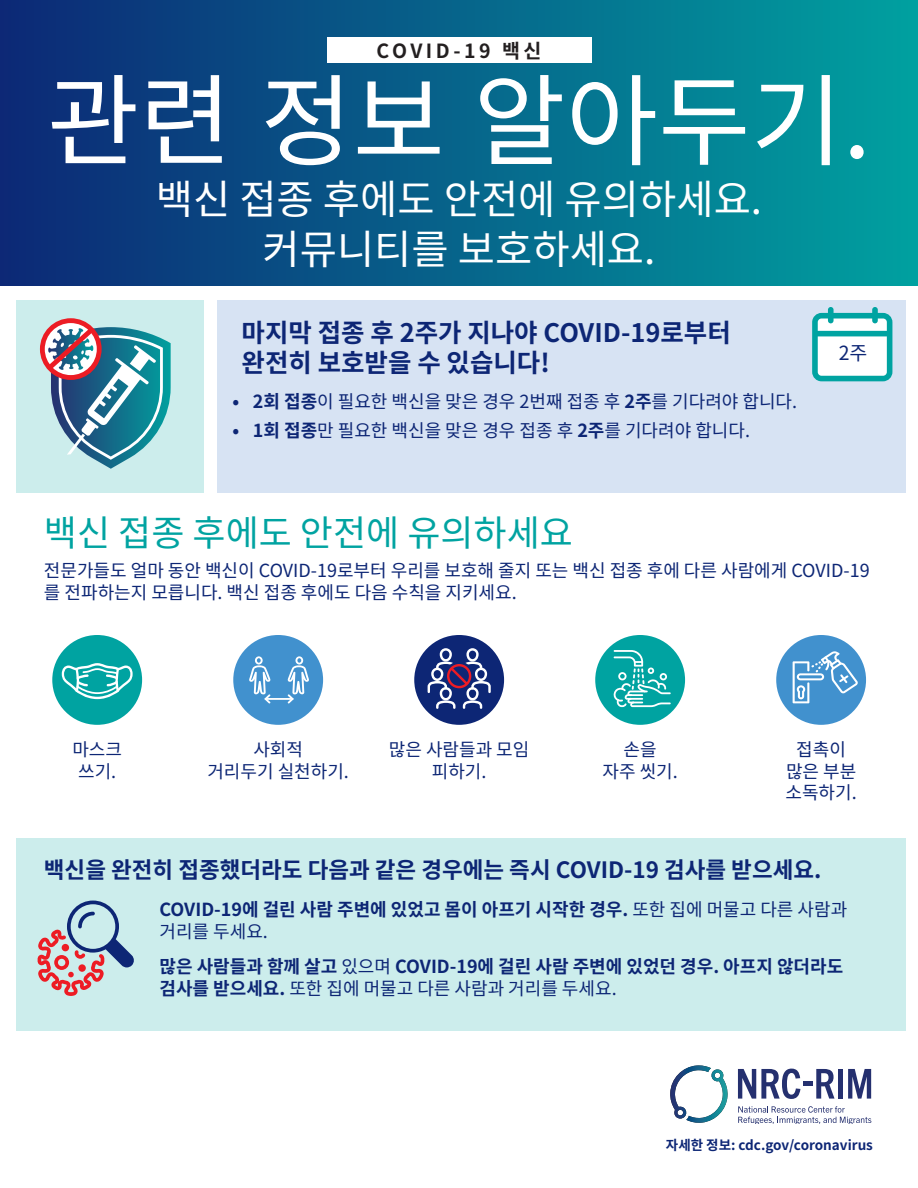
<style>
.page{position:relative;width:918px;height:1188px;background:#fff}
.page>*{position:absolute;margin:0;border:0;box-sizing:border-box;transform-origin:0 0}
.t1{font:100.5px "Noto Sans CJ Kjp";color:#fff}
.t2{font:40.5px "Noto Sans CJ Kjp";color:#fff}
.t3{font:36px "Noto Sans CJ Kjp";color:#00a3a1}
.t4{font:700 25.5px/30px "Noto Sans CJ Kjp";color:#0d2675}
.t5{font:700 22.5px "Noto Sans CJ Kjp";color:#0d2675}
.t6{font:700 19.5px "Noto Sans CJ Kjp";letter-spacing:.18em;color:#231f20}
.t7{font:19.5px "Noto Sans CJ Kjp";color:#0d2675}
.t8{font:18px/21.6px "Noto Sans CJ Kjp";color:#0d2675;text-align:center}
.t9{font:700 18px/21.6px "Noto Sans CJ Kjp";color:#0d2675}
.t10{font:700 13.5px "Noto Sans CJ Kjp";color:#0d2675}
.s1{font-weight:700}
.s2{font-weight:400}
</style>
<div class="page">
<div style="left:217px;top:300px;width:688px;height:192px;background:#d7e3f3"></div>
<div style="left:16px;top:300px;width:188px;height:192px;background:#ccedec"></div>
<div style="left:0;top:0;width:918px;height:285px;background:linear-gradient(to right,#0d2876,#00a1a0)"></div>
<div style="left:16px;top:839px;width:890px;height:192px;background:#ccedec"></div>
<svg style="left:40px;top:318px;width:131px;height:151px"></svg>
<svg style="left:738px;top:1069px;width:97px;height:30px"></svg>
<div style="left:838px;top:1069px;width:5px;height:30px;background:#25306f"></div>
<svg style="left:848px;top:1069px;width:23px;height:30px"></svg>
<svg style="left:738px;top:1106px;width:133px;height:18px"></svg>
<svg style="left:670px;top:1065px;width:58px;height:58px"></svg>
<div style="left:327px;top:38px;width:264px;height:25px;background:#fff"></div>
<div style="left:595px;top:635px;width:90px;height:90px;background:#00a3a1;border-radius:50%"></div>
<svg style="left:613px;top:650px;width:58px;height:57px"></svg>
<div style="left:776px;top:635px;width:90px;height:90px;background:#4191ce;border-radius:50%"></div>
<svg style="left:793px;top:651px;width:65px;height:52px"></svg>
<div style="left:52px;top:635px;width:90px;height:90px;background:#00a3a1;border-radius:50%"></div>
<svg style="left:62px;top:663px;width:71px;height:36px"></svg>
<div style="left:233px;top:635px;width:90px;height:90px;background:#4191ce;border-radius:50%"></div>
<svg style="left:288px;top:656px;width:21px;height:47px"></svg>
<svg style="left:249px;top:656px;width:21px;height:47px"></svg>
<hr style="left:265px;top:698px;width:29px;height:2px;background:#fff">
<div style="left:414px;top:635px;width:90px;height:90px;background:#0d2675;border-radius:50%"></div>
<svg style="left:426px;top:647px;width:66px;height:62px"></svg>
<svg style="left:812px;top:307px;width:80px;height:74px;background:#a8dedf"></svg>
<svg style="left:37px;top:901px;width:97px;height:95px"></svg>
<p class="t6" style="left:377px;top:40px;width:166px">COVID-19 백신</p>
<p class="t1" style="left:47px;top:64px;width:825px">관련 정보 알아두기.</p>
<p class="t2" style="left:156px;top:177px;width:608px">백신 접종 후에도 안전에 유의하세요.</p>
<p class="t2" style="left:263px;top:226px;width:394px">커뮤니티를 보호하세요.</p>
<p class="t4" style="left:242px;top:318px;width:491px">마지막 접종 후 2주가 지나야 COVID-19로부터 완전히 보호받을 수 있습니다!</p>
<p class="t8" style="left:233px;top:391px;width:566px"><span class="s1">• 2회 접종</span>이 필요한 백신을 맞은 경우 2번째 접종 후 <span class="s1">2주</span>를 기다려야 합니다.</p>
<p class="t8" style="left:233px;top:420px;width:519px"><span class="s1">• 1회 접종</span>만 필요한 백신을 맞은 경우 접종 후 <span class="s1">2주</span>를 기다려야 합니다.</p>
<p class="t3" style="left:44px;top:512px;width:531px">백신 접종 후에도 안전에 유의하세요</p>
<p class="t7" style="left:839px;top:342px;width:30px">2주</p>
<p class="t8" style="left:44px;top:560px;width:827px;text-align:left">전문가들도 얼마 동안 백신이 COVID-19로부터 우리를 보호해 줄지 또는 백신 접종 후에 다른 사람에게 COVID-19 를 전파하는지 모릅니다. 백신 접종 후에도 다음 수칙을 지키세요.</p>
<p class="t8" style="left:72px;top:739px;width:51px">마스크 쓰기.</p>
<p class="t8" style="left:207px;top:739px;width:143px">사회적<br>거리두기 실천하기.</p>
<p class="t8" style="left:389px;top:739px;width:142px">많은 사람들과 모임 피하기.</p>
<p class="t8" style="left:603px;top:739px;width:77px">손을<br>자주 씻기.</p>
<p class="t8" style="left:796px;top:739px;width:51px">접촉이</p>
<p class="t8" style="left:786px;top:761px;width:72px">많은 부분</p>
<p class="t8" style="left:786px;top:782px;width:73px">소독하기.</p>
<p class="t5" style="left:44px;top:857px;width:779px">백신을 완전히 접종했더라도 다음과 같은 경우에는 즉시 COVID-19 검사를 받으세요.</p>
<p class="t9" style="left:160px;top:899px;width:689px">COVID-19에 걸린 사람 주변에 있었고 몸이 아프기 시작한 경우. <span class="s2">또한 집에 머물고 다른 사람과 거리를 두세요.</span></p>
<p class="t9" style="left:160px;top:956px;width:685px">많은 사람들과 함께 살고 <span class="s2">있으며</span> COVID-19에 걸린 사람 주변에 있었던 경우. 아프지 않더라도 검사를 받으세요. <span class="s2">또한 집에 머물고 다른 사람과 거리를 두세요.</span></p>
<p class="t10" style="left:666px;top:1137px;width:209px">자세한 정보: cdc.gov/coronavirus</p>
</div>
